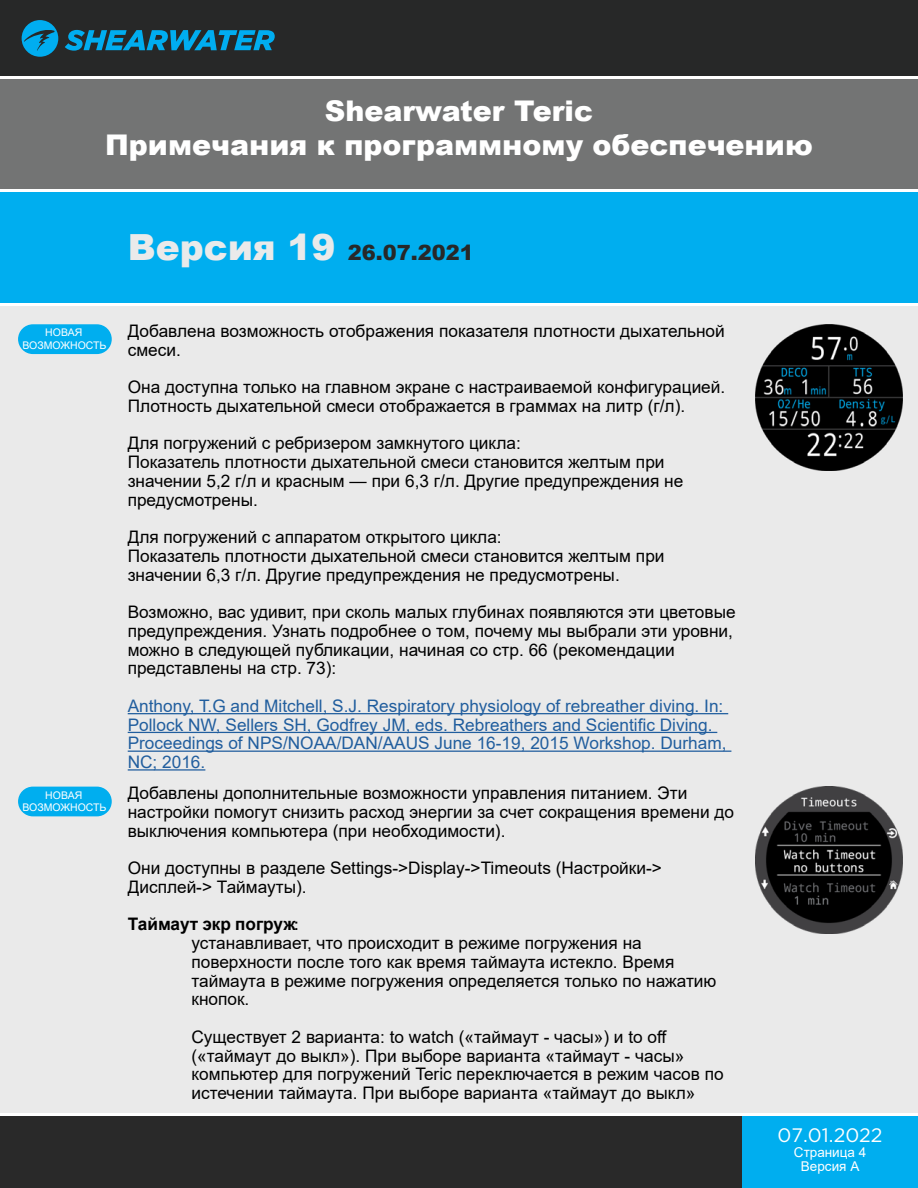
<style>
.page{position:relative;width:918px;height:1188px;background:#fff}
.page>*{position:absolute;margin:0;border:0;box-sizing:border-box;transform-origin:0 0}
.t1{font:900 28.5px/34.2px "Arial";color:#fff;text-align:center}
.t2{font:900 21px "Arial";color:#272828}
.t3{font:19.5px "Gotham HTF";color:#fff}
.t4{font:17.25px/18.8px "Arial";color:#000}
.t5{font:17.25px/18.8px "Arial";color:#215e9e}
.t6{font:13.5px "Arial";color:#fff}
.t7{font:10.5px/12.6px "Arial";color:#fff;text-align:center}
.s1{font-size:36px;color:#eaeaea}
.s2{font-weight:700}
.s3{font-family:"Arial Mdm"}
</style>
<div class="page">
<div style="left:0;top:0;width:918px;height:77px;background:#272828"></div>
<div style="left:0;top:1114px;width:918px;height:74px;background:#292929"></div>
<div style="left:0;top:305px;width:918px;height:809px;background:#eaeaea"></div>
<svg style="left:65px;top:30px;width:210px;height:21px"></svg>
<svg style="left:22px;top:20px;width:36px;height:37px"></svg>
<div style="left:0;top:191px;width:918px;height:114px;background:#00aeef"></div>
<div style="left:0;top:77px;width:918px;height:114px;background:#737474"></div>
<div style="left:742px;top:1114px;width:176px;height:74px;background:#00aeef"></div>
<hr style="left:0;top:76px;width:918px;height:3px;background:#fff">
<hr style="left:0;top:189px;width:918px;height:3px;background:#fff">
<hr style="left:0;top:303px;width:918px;height:3px;background:#fff">
<hr style="left:0;top:1113px;width:918px;height:3px;background:#fff">
<hr style="left:128px;top:713px;width:600px;height:1px;background:#215e9e">
<hr style="left:128px;top:732px;width:589px;height:1px;background:#215e9e">
<hr style="left:128px;top:751px;width:603px;height:1px;background:#215e9e">
<hr style="left:128px;top:769px;width:77px;height:2px;background:#215e9e">
<img style="left:756px;top:324px;width:146px;height:147px">
<img style="left:756px;top:787px;width:146px;height:146px">
<div style="left:19px;top:325px;width:92px;height:28px;background:#00aeef;border-radius:14px"></div>
<div style="left:18px;top:324px;width:94px;height:30px;border:2px solid #00aeef;border-radius:14px"></div>
<div style="left:19px;top:787px;width:92px;height:29px;background:#00aeef;border-radius:14px"></div>
<div style="left:18px;top:787px;width:94px;height:29px;border:2px solid #00aeef;border-radius:14px"></div>
<h1 class="t1" style="left:105px;top:93px;width:709px">Shearwater Teric<br>Примечания к программному обеспечению</h1>
<p class="t2" style="left:128px;top:237px;width:347px"><span class="s1">Версия 19</span> 26.07.2021</p>
<p class="t7" style="left:23px;top:326px;width:85px">НОВАЯ<br>ВОЗМОЖНОСТЬ</p>
<p class="t7" style="left:23px;top:789px;width:85px">НОВАЯ<br>ВОЗМОЖНОСТЬ</p>
<p class="t4" style="left:128px;top:321px;width:599px">Добавлена возможность отображения показателя плотности дыхательной смеси.</p>
<p class="t4" style="left:128px;top:378px;width:599px">Она доступна только на главном экране с настраиваемой конфигурацией.<br>Плотность дыхательной смеси отображается в граммах на литр (г/л).</p>
<p class="t4" style="left:128px;top:434px;width:557px">Для погружений с ребризером замкнутого цикла:<br>Показатель плотности дыхательной смеси становится желтым при значении 5,2 г/л и красным — при 6,3 г/л. Другие предупреждения не предусмотрены.</p>
<p class="t4" style="left:128px;top:528px;width:538px">Для погружений с аппаратом открытого цикла:<br>Показатель плотности дыхательной смеси становится желтым при значении 6,3 г/л. Другие предупреждения не предусмотрены.</p>
<p class="t4" style="left:128px;top:603px;width:609px">Возможно, вас удивит, при сколь малых глубинах появляются эти цветовые предупреждения. Узнать подробнее о том, почему мы выбрали эти уровни, можно в следующей публикации, начиная со стр. 66 (рекомендации представлены на стр. 73):</p>
<p class="t5" style="left:128px;top:696px;width:600px">Anthony, T.G and Mitchell, S.J. Respiratory physiology of rebreather diving. In:<br>Pollock NW, Sellers SH, Godfrey JM, eds. Rebreathers and Scientific Diving.<br>Proceedings of NPS/NOAA/DAN/AAUS June 16-19, 2015 Workshop. Durham, NC; 2016.</p>
<p class="t4" style="left:128px;top:784px;width:608px">Добавлены дополнительные возможности управления питанием. Эти настройки помогут снизить расход энергии за счет сокращения времени до выключения компьютера (при необходимости).</p>
<p class="t4" style="left:128px;top:859px;width:536px">Они доступны в разделе Settings-&gt;Display-&gt;Timeouts (Настройки-&gt;<br>Дисплей-&gt; Таймауты).</p>
<p class="t4" style="left:191px;top:915px;width:527px;text-indent:-64px"><span class="s2">Таймаут экр погруж</span><span class="s3">:<br></span>устанавливает, что происходит в режиме погружения на поверхности после того как время таймаута истекло. Время таймаута в режиме погружения определяется только по нажатию кнопок.</p>
<p class="t4" style="left:191px;top:1027px;width:534px">Существует 2 варианта: to watch («таймаут - часы») и to off («таймаут до выкл»). При выборе варианта «таймаут - часы» компьютер для погружений Teric переключается в режим часов по истечении таймаута. При выборе варианта «таймаут до выкл»</p>
<p class="t3" style="left:778px;top:1125px;width:107px">07.01.2022</p>
<p class="t6" style="left:801px;top:1157px;width:60px">Версия А</p>
<p class="t6" style="left:794px;top:1143px;width:74px">Страница 4</p>
</div>
